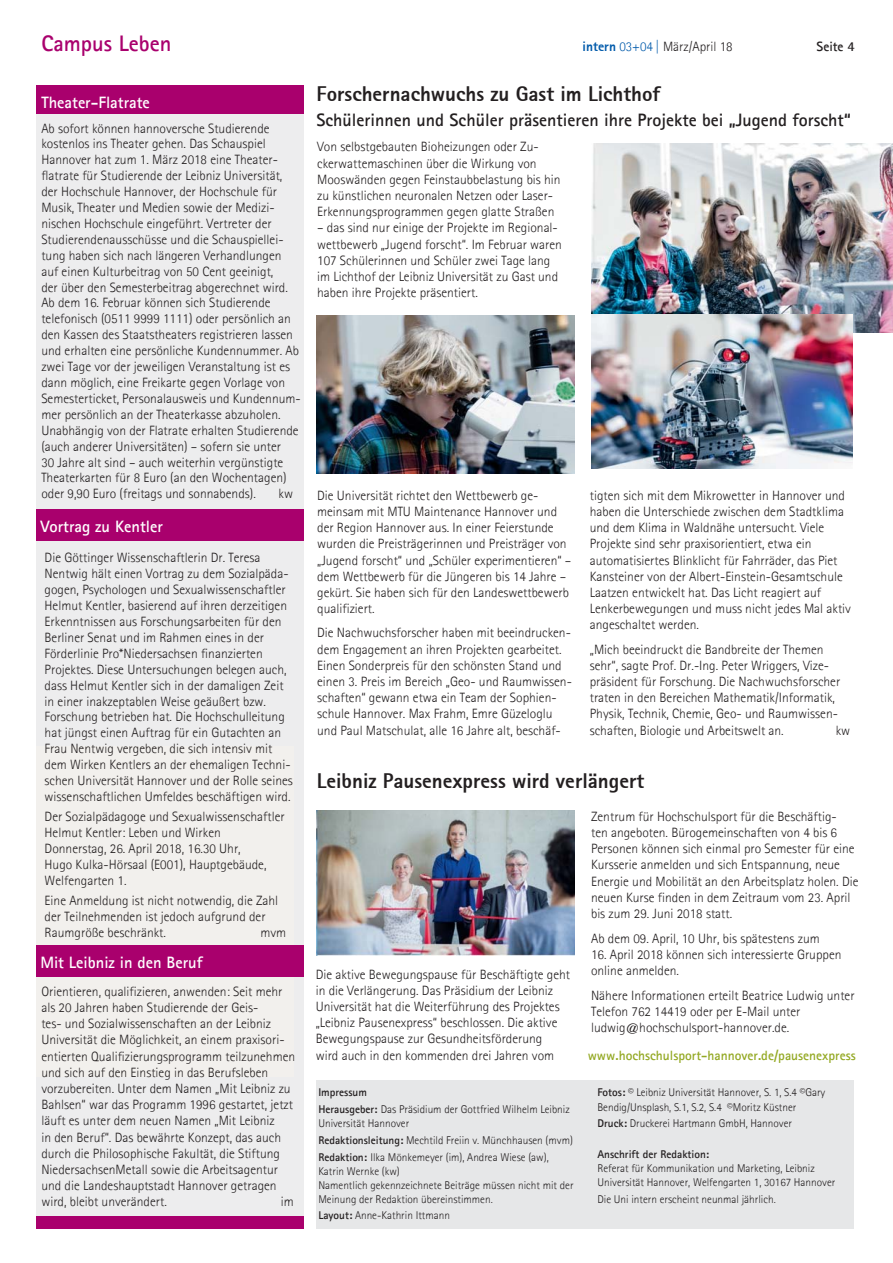
<style>
.page{position:relative;width:893px;height:1263px;background:#fff}
.page>*{position:absolute;margin:0;border:0;box-sizing:border-box;transform-origin:0 0}
.t1{font:700 22.5px "Agfa Rotis Sans Serif";color:#a9006d}
.t2{font:800 21px "Agfa Rotis Sans Serif";color:#231f20}
.t3{font:700 18px "Agfa Rotis Sans Serif";color:#231f20}
.t4{font:700 16.5px "Agfa Rotis Sans Serif";color:#fff}
.t5{font:300 13.5px/16.2px "Agfa Rotis Sans Serif";color:#231f20}
.t6{font:700 13.5px "Agfa Rotis Sans Serif";color:#94a924}
.t7{font:700 13.5px "Agfa Rotis Sans Serif";color:#231f20}
.t8{font:300 11.25px/14.1px "Agfa Rotis Sans Serif";color:#231f20}
.t9{font:700 11.25px "Agfa Rotis Sans Serif";color:#231f20}
.s1{font-weight:800;color:#005aaa}
.s2{color:#005aaa}
.s3{font-weight:700}
</style>
<div class="page">
<div style="left:36px;top:87px;width:268px;height:1142px;background:#ededee"></div>
<div style="left:36px;top:85px;width:268px;height:29px;background:#a9006d"></div>
<div style="left:36px;top:747px;width:258px;height:330px;background:#f2f0ed"></div>
<div style="left:317px;top:1080px;width:537px;height:149px;background:#e6e7e8"></div>
<div style="left:36px;top:509px;width:268px;height:32px;background:#a9006d"></div>
<div style="left:36px;top:945px;width:268px;height:32px;background:#a9006d"></div>
<div style="left:36px;top:1216px;width:268px;height:13px;background:#a9006d"></div>
<img style="left:591px;top:144px;width:302px;height:188px">
<img style="left:317px;top:316px;width:257px;height:158px">
<img style="left:591px;top:315px;width:261px;height:154px">
<img style="left:317px;top:810px;width:257px;height:145px">
<h1 class="t1" style="left:41px;top:29px;width:131px">Campus Leben</h1>
<p class="t4" style="left:41px;top:92px;width:110px">Theater-Flatrate</p>
<p class="t5" style="left:41px;top:120px;width:261px">Ab sofort können hannoversche Studierende kostenlos ins Theater gehen. Das Schauspiel Hannover hat zum 1. März 2018 eine Theater&shy;flatrate für Studierende der Leibniz Universität, der Hochschule Hannover, der Hochschule für Musik, Theater und Medien sowie der Medizi&shy;nischen Hochschule eingeführt. Vertreter der Studierendenausschüsse und die Schauspiellei&shy;tung haben sich nach längeren Verhandlungen auf einen Kulturbeitrag von 50 Cent geeinigt,<br>der über den Semesterbeitrag abgerechnet wird.<br>Ab dem 16. Februar können sich Studierende telefonisch (0511 9999 1111) oder persönlich an den Kassen des Staatstheaters registrieren lassen und erhalten eine persönliche Kundennummer. Ab zwei Tage vor der jeweiligen Veranstaltung ist es dann möglich, eine Freikarte gegen Vorlage von Semesterticket, Personalausweis und Kundennum&shy;mer persönlich an der Theaterkasse abzuholen.<br>Unabhängig von der Flatrate erhalten Studierende (auch anderer Universitäten) – sofern sie unter<br>30 Jahre alt sind – auch weiterhin vergünstigte Theaterkarten für 8 Euro (an den Wochentagen) oder 9,90 Euro (freitags und sonnabends).</p>
<p class="t5" style="left:279px;top:486px;width:16px">kw</p>
<p class="t4" style="left:40px;top:516px;width:124px">Vortrag zu Kentler</p>
<p class="t5" style="left:45px;top:550px;width:250px">Die Göttinger Wissenschaftlerin Dr. Teresa Nentwig hält einen Vortrag zu dem Sozialpäda&shy;gogen, Psychologen und Sexualwissenschaftler Helmut Kentler, basierend auf ihren derzeitigen Erkenntnissen aus Forschungsarbeiten für den Berliner Senat und im Rahmen eines in der Förderlinie Pro*Niedersachsen finanzierten Projektes. Diese Untersuchungen belegen auch, dass Helmut Kentler sich in der damaligen Zeit in einer inakzeptablen Weise geäußert bzw.<br>Forschung betrieben hat. Die Hochschulleitung hat jüngst einen Auftrag für ein Gutachten an Frau Nentwig vergeben, die sich intensiv mit dem Wirken Kentlers an der ehemaligen Techni&shy;schen Universität Hannover und der Rolle seines wissenschaftlichen Umfeldes beschäftigen wird.</p>
<p class="t5" style="left:45px;top:808px;width:242px">Der Sozialpädagoge und Sexualwissenschaftler Helmut Kentler: Leben und Wirken Donnerstag, 26. April 2018, 16.30 Uhr,<br>Hugo Kulka-Hörsaal (E001), Hauptgebäude, Welfengarten 1.</p>
<p class="t5" style="left:45px;top:892px;width:235px">Eine Anmeldung ist nicht notwendig, die Zahl der Teilnehmenden ist jedoch aufgrund der<br>Raumgröße beschränkt.</p>
<p class="t5" style="left:260px;top:924px;width:27px">mvm</p>
<p class="t4" style="left:40px;top:952px;width:164px">Mit Leibniz in den Beruf</p>
<p class="t5" style="left:41px;top:983px;width:255px">Orientieren, qualifizieren, anwenden: Seit mehr als 20 Jahren haben Studierende der Geis-<br>tes- und Sozialwissenschaften an der Leibniz Universität die Möglichkeit, an einem praxisori&shy;entierten Qualifizierungsprogramm teilzunehmen und sich auf den Einstieg in das Berufsleben vorzubereiten. Unter dem Namen „Mit Leibniz zu Bahlsen“ war das Programm 1996 gestartet, jetzt läuft es unter dem neuen Namen „Mit Leibniz<br>in den Beruf“. Das bewährte Konzept, das auch durch die Philosophische Fakultät, die Stiftung NiedersachsenMetall sowie die Arbeitsagentur und die Landeshauptstadt Hannover getragen wird, bleibt unverändert.</p>
<p class="t5" style="left:281px;top:1194px;width:14px">im</p>
<p class="t5" style="left:582px;top:38px;width:152px"><span class="s1">intern</span> <span class="s2">03+04 |</span> März/April 18</p>
<p class="t7" style="left:816px;top:38px;width:40px">Seite 4</p>
<h2 class="t2" style="left:317px;top:80px;width:345px">Forschernachwuchs zu Gast im Lichthof</h2>
<h3 class="t3" style="left:317px;top:108px;width:536px">Schülerinnen und Schüler präsentieren ihre Projekte bei „Jugend forscht“</h3>
<p class="t5" style="left:317px;top:139px;width:245px">Von selbstgebauten Bioheizungen oder Zu&shy;ckerwattemaschinen über die Wirkung von Mooswänden gegen Feinstaubbelastung bis hin zu künstlichen neuronalen Netzen oder Laser-Erkennungsprogrammen gegen glatte Straßen</p>
<p class="t5" style="left:317px;top:220px;width:246px">– das sind nur einige der Projekte im Regional&shy;wettbewerb „Jugend forscht“. Im Februar waren 107 Schülerinnen und Schüler zwei Tage lang im Lichthof der Leibniz Universität zu Gast und haben ihre Projekte präsentiert.</p>
<p class="t5" style="left:317px;top:487px;width:256px">Die Universität richtet den Wettbewerb ge&shy;meinsam mit MTU Maintenance Hannover und der Region Hannover aus. In einer Feierstunde wurden die Preisträgerinnen und Preisträger von „Jugend forscht“ und „Schüler experimentieren“ – dem Wettbewerb für die Jüngeren bis 14 Jahre – gekürt. Sie haben sich für den Landeswettbewerb qualifiziert.</p>
<p class="t5" style="left:317px;top:625px;width:256px">Die Nachwuchsforscher haben mit beeindrucken&shy;dem Engagement an ihren Projekten gearbeitet.<br>Einen Sonderpreis für den schönsten Stand und einen 3. Preis im Bereich „Geo- und Raumwissen&shy;schaften“ gewann etwa ein Team der Sophien&shy;schule Hannover. Max Frahm, Emre Güzeloglu und Paul Matschulat, alle 16 Jahre alt, beschäf-</p>
<p class="t5" style="left:590px;top:487px;width:263px">tigten sich mit dem Mikrowetter in Hannover und haben die Unterschiede zwischen dem Stadtklima und dem Klima in Waldnähe untersucht. Viele Projekte sind sehr praxisorientiert, etwa ein automatisiertes Blinklicht für Fahrräder, das Piet Kansteiner von der Albert-Einstein-Gesamtschule Laatzen entwickelt hat. Das Licht reagiert auf Lenkerbewegungen und muss nicht jedes Mal aktiv angeschaltet werden.</p>
<p class="t5" style="left:590px;top:641px;width:252px">„Mich beeindruckt die Bandbreite der Themen sehr“, sagte Prof. Dr.-Ing. Peter Wriggers, Vize&shy;präsident für Forschung. Die Nachwuchsforscher traten in den Bereichen Mathematik/Informatik, Physik, Technik, Chemie, Geo- und Raumwissen&shy;schaften, Biologie und Arbeitswelt an.</p>
<p class="t5" style="left:836px;top:722px;width:16px">kw</p>
<h2 class="t2" style="left:317px;top:767px;width:329px">Leibniz Pausenexpress wird verlängert</h2>
<p class="t5" style="left:316px;top:966px;width:256px">Die aktive Bewegungspause für Beschäftigte geht in die Verlängerung. Das Präsidium der Leibniz Universität hat die Weiterführung des Projektes „Leibniz Pausenexpress“ beschlossen. Die aktive Bewegungspause zur Gesundheitsförderung<br>wird auch in den kommenden drei Jahren vom</p>
<p class="t8" style="left:318px;top:1084px;width:253px;line-height:16.6px"><span class="s3">Impressum<br>Herausgeber:</span> Das Präsidium der Gottfried Wilhelm Leibniz</p>
<p class="t8" style="left:318px;top:1115px;width:256px;line-height:16.6px">Universität Hannover<br><span class="s3">Redaktionsleitung:</span> Mechtild Freiin v. Münchhausen (mvm)<br><span class="s3">Redaktion:</span> Ilka Mönkemeyer (im), Andrea Wiese (aw),</p>
<p class="t8" style="left:318px;top:1164px;width:257px">Katrin Wernke (kw)<br>Namentlich gekennzeichnete Beiträge müssen nicht mit der<br>Meinung der Redaktion übereinstimmen.</p>
<p class="t8" style="left:318px;top:1209px;width:133px"><span class="s3">Layout:</span> Anne-Kathrin Ittmann</p>
<p class="t5" style="left:591px;top:808px;width:269px">Zentrum für Hochschulsport für die Beschäftig-<br>ten angeboten. Bürogemeinschaften von 4 bis 6<br>Personen können sich einmal pro Semester für eine Kursserie anmelden und sich Entspannung, neue Energie und Mobilität an den Arbeitsplatz holen. Die neuen Kurse finden in dem Zeitraum vom 23. April bis zum 29. Juni 2018 statt.</p>
<p class="t5" style="left:591px;top:930px;width:230px">Ab dem 09. April, 10 Uhr, bis spätestens zum</p>
<p class="t5" style="left:591px;top:946px;width:252px">16. April 2018 können sich interessierte Gruppen online anmelden.</p>
<p class="t5" style="left:591px;top:987px;width:265px">Nähere Informationen erteilt Beatrice Ludwig unter<br>Telefon 762 14419 oder per E-Mail unter ludwig@hochschulsport-hannover.de.</p>
<p class="t6" style="left:588px;top:1047px;width:269px">www.hochschulsport-hannover.de/pausenexpress</p>
<p class="t8" style="left:597px;top:1086px;width:229px"><span class="s3">Fotos:</span> © Leibniz Universität Hannover, S. 1, S.4 ©Gary<br>Bendig/Unsplash, S.1, S.2, S.4 ©Moritz Küstner</p>
<p class="t8" style="left:597px;top:1116px;width:196px"><span class="s3">Druck:</span> Druckerei Hartmann GmbH, Hannover</p>
<p class="t9" style="left:597px;top:1147px;width:113px">Anschrift der Redaktion:</p>
<p class="t8" style="left:597px;top:1161px;width:239px">Referat für Kommunikation und Marketing, Leibniz<br>Universität Hannover, Welfengarten 1, 30167 Hannover</p>
<p class="t8" style="left:597px;top:1192px;width:180px">Die Uni intern erscheint neunmal jährlich.</p>
</div>
